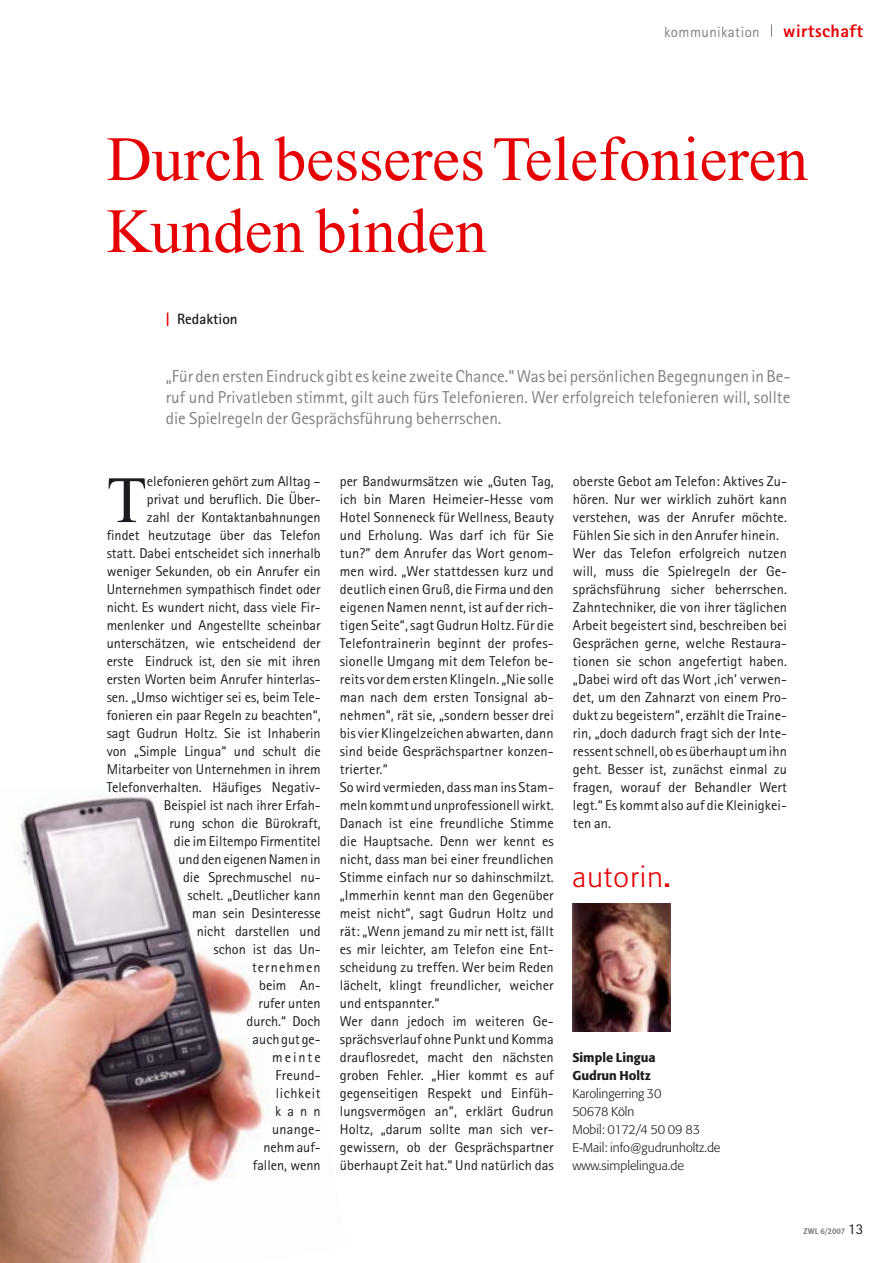
<style>
.page{position:relative;width:893px;height:1263px;background:#fff}
.page>*{position:absolute;margin:0;border:0;box-sizing:border-box;transform-origin:0 0}
.t1{font:66px "Times";color:#1b1c20}
.t2{font:63px/72px "Times";color:#e60004}
.t3{font:300 28.5px "Formata";letter-spacing:.05em;color:#e60004}
.t4{font:800 18px "Rotis Sans Serif";letter-spacing:.025em;color:#e60004}
.t5{font:17.25px/21px "Rotis Sans Serif";color:#817f84;text-align:justify}
.t6{font:15px "Rotis Sans Serif";letter-spacing:.025em;color:#817f84}
.t7{font:700 15px "Rotis Sans Serif";color:#1b1c20}
.t8{font:14.25px/18px "Rotis Sans Serif";letter-spacing:.005em;color:#1b1c20}
.t9{font:300 12.75px/18px "Formata";color:#1b1c20}
.t10{font:500 12.75px/18px "Formata";color:#1b1c20}
.t11{font:8.25px "Meta Bold Caps";color:#817f84}
.s1{color:#e60004}
.s2{font-weight:500;font-size:24px}
.s3{font-family:"Meta";font-weight:700}
.s4{font-family:"Rotis Sans Serif";font-size:15px;color:#1b1c20}
</style>
<div class="page">
<img style="left:0;top:796px;width:267px;height:467px">
<svg style="left:771px;top:24px;width:1px;height:13px"></svg>
<img style="left:572px;top:904px;width:98px;height:127px">
<p class="t6" style="left:664px;top:26px;width:97px">kommunikation</p>
<p class="t4" style="left:783px;top:24px;width:81px">wirtschaft</p>
<h2 class="t2" style="left:106px;top:129px;width:703px">Durch besseres Telefonieren<br>Kunden binden</h2>
<p class="t7" style="left:166px;top:314px;width:73px"><span class="s1">|</span> Redaktion</p>
<p class="t5" style="left:166px;top:367px;width:626px">„Für den ersten Eindruck gibt es keine zweite Chance.“ Was bei persönlichen Begegnungen in Be&shy;ruf und Privatleben stimmt, gilt auch fürs Telefonieren. Wer erfolgreich telefonieren will, sollte die Spielregeln der Gesprächsführung beherrschen.</p>
<p class="t8" style="left:107px;top:474px;width:216px;text-align:right">elefonieren gehört zum Alltag –<br>privat und beruflich. Die Über-<br>zahl der Kontaktanbahnungen<br>findet heutzutage über das Telefon statt. Dabei entscheidet sich innerhalb weniger Sekunden, ob ein Anrufer ein<br>Unternehmen sympathisch findet oder nicht. Es wundert nicht, dass viele Fir&shy;menlenker und Angestellte scheinbar unterschätzen, wie entscheidend der erste Eindruck ist, den sie mit ihren ersten Worten beim Anrufer hinterlas&shy;sen. „Umso wichtiger sei es, beim Tele&shy;fonieren ein paar Regeln zu beachten“, sagt Gudrun Holtz. Sie ist Inhaberin von „Simple Lingua“ und schult die<br>Mitarbeiter von Unternehmen in ihrem<br>Telefonverhalten. Häufiges Negativ-<br>Beispiel ist nach ihrer Erfah-<br>rung schon die Bürokraft,<br>die im Eiltempo Firmentitel<br>und den eigenen Namen in<br>die Sprechmuschel nu-<br>schelt. „Deutlicher kann<br>man sein Desinteresse<br>nicht darstellen und<br>schon ist das Un-<br>ternehmen<br>beim An-<br>rufer unten<br>durch.“ Doch<br>auch gut ge-<br>meinte<br>Freund-<br>lichkeit<br>kann<br>unange-<br>nehm auf-<br>fallen, wenn</p>
<p class="t8" style="left:340px;top:474px;width:216px">per Bandwurmsätzen wie „Guten Tag, ich bin Maren Heimeier-Hesse vom Hotel Sonneneck für Wellness, Beauty und Erholung. Was darf ich für Sie tun?" dem Anrufer das Wort genom&shy;men wird. „Wer stattdessen kurz und deutlich einen Gruß, die Firma und den eigenen Namen nennt, ist auf der rich&shy;tigen Seite“, sagt Gudrun Holtz. Für die Telefontrainerin beginnt der profes&shy;sionelle Umgang mit dem Telefon be&shy;reits vor dem ersten Klingeln. „Nie solle man nach dem ersten Tonsignal ab&shy;nehmen“, rät sie, „sondern besser drei bis vier Klingelzeichen abwarten, dann sind beide Gesprächspartner konzen&shy;trierter.“<br>So wird vermieden, dass man ins Stam&shy;meln kommt und unprofessionell wirkt.<br>Danach ist eine freundliche Stimme die Hauptsache. Denn wer kennt es nicht, dass man bei einer freundlichen Stimme einfach nur so dahinschmilzt. „Immerhin kennt man den Gegenüber meist nicht“, sagt Gudrun Holtz und rät: „Wenn jemand zu mir nett ist, fällt es mir leichter, am Telefon eine Ent&shy;scheidung zu treffen. Wer beim Reden lächelt, klingt freundlicher, weicher und entspannter.“<br>Wer dann jedoch im weiteren Ge&shy;sprächsverlauf ohne Punkt und Komma drauflosredet, macht den nächsten groben Fehler. „Hier kommt es auf gegenseitigen Respekt und Einfüh&shy;lungsvermögen an“, erklärt Gudrun Holtz, „darum sollte man sich ver&shy;gewissern, ob der Gesprächspartner überhaupt Zeit hat.“ Und natürlich das</p>
<p class="t8" style="left:573px;top:474px;width:216px">oberste Gebot am Telefon: Aktives Zu&shy;hören. Nur wer wirklich zuhört kann verstehen, was der Anrufer möchte.<br>Fühlen Sie sich in den Anrufer hinein.<br>Wer das Telefon erfolgreich nutzen will, muss die Spielregeln der Ge&shy;sprächsführung sicher beherrschen.<br>Zahntechniker, die von ihrer täglichen Arbeit begeistert sind, beschreiben bei Gesprächen gerne, welche Restaura&shy;tionen sie schon angefertigt haben. „Dabei wird oft das Wort ‚ich’ verwen&shy;det, um den Zahnarzt von einem Pro&shy;dukt zu begeistern“, erzählt die Traine&shy;rin, „doch dadurch fragt sich der Inte&shy;ressent schnell, ob es überhaupt um ihn geht. Besser ist, zunächst einmal zu fragen, worauf der Behandler Wert legt.“ Es kommt also auf die Kleinigkei&shy;ten an.</p>
<h1 class="t1" style="left:107px;top:476px;width:42px">T</h1>
<h3 class="t3" style="left:572px;top:864px;width:99px">autorin<span class="s2">.</span></h3>
<p class="t10" style="left:572px;top:1050px;width:85px">Simple Lingua<br>Gudrun Holtz</p>
<p class="t9" style="left:572px;top:1085px;width:150px">Karolingerring 30<br>50678 Köln<br>Mobil: 0172/4 50 09 83<br>E-Mail: info@gudrunholtz.de www.simplelingua.de</p>
<p class="t11" style="left:804px;top:1226px;width:61px"><span class="s3">ZWL</span> 6/2007 <span class="s4">13</span></p>
</div>
